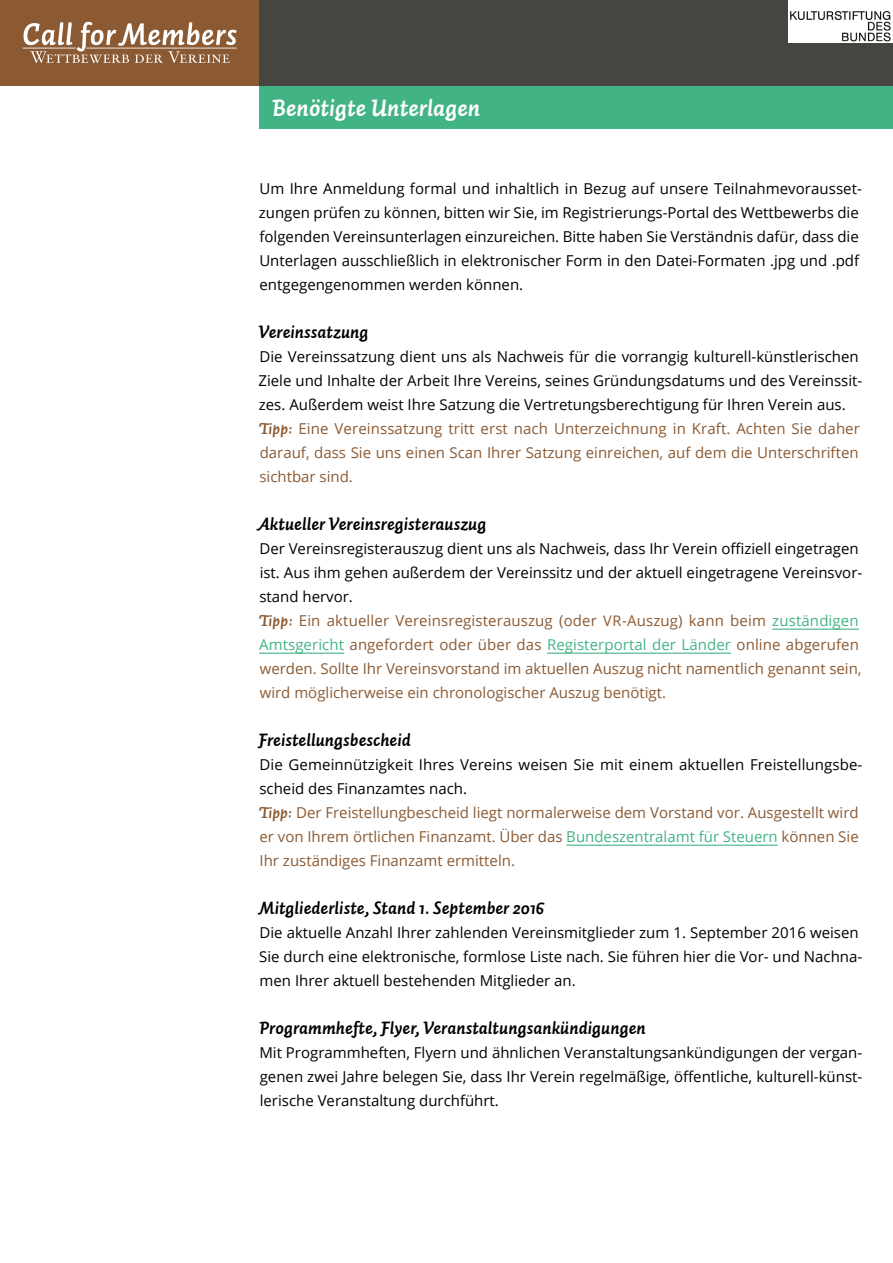
<style>
.page{position:relative;width:893px;height:1263px;background:#fff}
.page>*{position:absolute;margin:0;border:0;box-sizing:border-box;transform-origin:0 0}
.t1{font:italic 700 24px "Auto 2";color:#fff}
.t2{font:italic 700 18px "Auto 2";color:#000}
.t3{font:15px/24px "Open Sans";color:#000}
.t4{font:15px/24px "Open Sans";color:#8b5a33}
.s1{font-family:"Auto 2";font-weight:700;font-style:italic;font-size:15.75px;color:#8b5a33}
.s2{color:#8b5a33}
.s3{color:#000}
.s4{font-family:"Auto 2";font-weight:700;font-style:italic;font-size:15.75px}
.s5{font-size:14.55px}
.s6{color:#42b384}
</style>
<div class="page">
<hr style="left:772px;top:629px;width:87px;height:1px;background:#42b384">
<hr style="left:259px;top:653px;width:85px;height:1px;background:#42b384">
<hr style="left:547px;top:653px;width:184px;height:1px;background:#42b384">
<hr style="left:566px;top:845px;width:212px;height:1px;background:#42b384">
<div style="left:259px;top:85px;width:634px;height:44px;background:#42b384"></div>
<div style="left:0;top:0;width:259px;height:85px;background:#8b5a33"></div>
<div style="left:259px;top:0;width:634px;height:85px;background:#474541"></div>
<svg style="left:23px;top:22px;width:214px;height:41px"></svg>
<img style="left:789px;top:0;width:104px;height:43px">
<h1 class="t1" style="left:272px;top:92px;width:210px">Benötigte Unterlagen</h1>
<p class="t3" style="left:259px;top:176px;width:605px">Um Ihre Anmeldung formal und inhaltlich in Bezug auf unsere Teilnahmevorausset&shy;zungen prüfen zu können, bitten wir Sie, im Registrierungs-Portal des Wettbewerbs die folgenden Vereinsunterlagen einzureichen. Bitte haben Sie Verständnis dafür, dass die Unterlagen ausschließlich in elektronischer Form in den Datei-Formaten .jpg und .pdf entgegengenommen werden können.</p>
<p class="t2" style="left:259px;top:320px;width:111px">Vereinssatzung</p>
<p class="t3" style="left:258px;top:344px;width:605px">Die Vereinssatzung dient uns als Nachweis für die vorrangig kulturell-künstlerischen Ziele und Inhalte der Arbeit Ihre Vereins, seines Gründungsdatums und des Vereinssit&shy;zes. Außerdem weist Ihre Satzung die Vertretungsberechtigung für Ihren Verein aus.<br><span class="s1">Tipp:</span> <span class="s2">Eine Vereinssatzung tritt erst nach Unterzeichnung in Kraft. Achten Sie daher darauf, dass Sie uns einen Scan Ihrer Satzung einreichen, auf dem die Unterschriften sichtbar sind.</span></p>
<p class="t2" style="left:257px;top:512px;width:231px">Aktueller Vereinsregisterauszug</p>
<p class="t4" style="left:259px;top:536px;width:605px"><span class="s3">Der Vereinsregisterauszug dient uns als Nachweis, dass Ihr Verein offiziell eingetragen ist. Aus ihm gehen außerdem der Vereinssitz und der aktuell eingetragene Vereinsvor&shy;stand hervor.<br></span><span class="s4">Tipp:</span> Ein aktueller Vereinsregisterauszug (oder <span class="s5">VR</span>-Auszug) kann beim <span class="s6">zuständigen Amtsgericht</span> angefordert oder über das <span class="s6">Registerportal der Länder</span> online abgerufen werden. Sollte Ihr Vereinsvorstand im aktuellen Auszug nicht namentlich genannt sein, wird möglicherweise ein chronologischer Auszug benötigt.</p>
<p class="t2" style="left:259px;top:728px;width:154px">Freistellungsbescheid</p>
<p class="t4" style="left:259px;top:752px;width:605px"><span class="s3">Die Gemeinnützigkeit Ihres Vereins weisen Sie mit einem aktuellen Freistellungsbe&shy;scheid des Finanzamtes nach.<br></span><span class="s4">Tipp:</span> Der Freistellungbescheid liegt normalerweise dem Vorstand vor. Ausgestellt wird er von Ihrem örtlichen Finanzamt. Über das <span class="s6">Bundeszentralamt für Steuern</span> können Sie Ihr zuständiges Finanzamt ermitteln.</p>
<p class="t2" style="left:258px;top:896px;width:287px">Mitgliederliste, Stand 1. September 2016</p>
<p class="t3" style="left:259px;top:920px;width:604px">Die aktuelle Anzahl Ihrer zahlenden Vereinsmitglieder zum 1. September 2016 weisen<br>Sie durch eine elektronische, formlose Liste nach. Sie führen hier die Vor- und Nachna&shy;men Ihrer aktuell bestehenden Mitglieder an.</p>
<p class="t2" style="left:259px;top:1016px;width:388px">Programmhefte, Flyer, Veranstaltungsankündigungen</p>
<p class="t3" style="left:259px;top:1040px;width:604px;text-align:justify">Mit Programmheften, Flyern und ähnlichen Veranstaltungsankündigungen der vergan&shy;genen zwei Jahre belegen Sie, dass Ihr Verein regelmäßige, öffentliche, kulturell-künst&shy;lerische Veranstaltung durchführt.</p>
</div>
